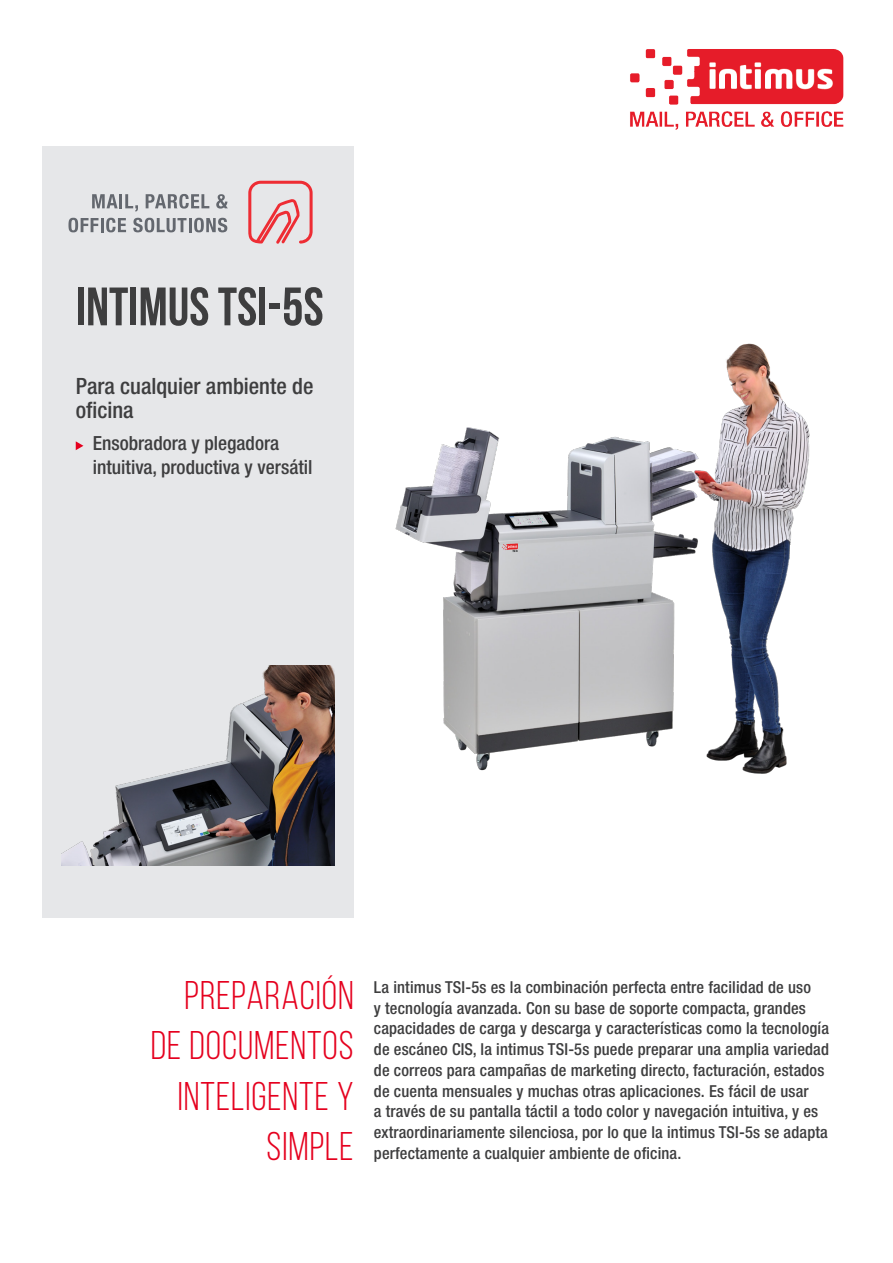
<style>
.page{position:relative;width:893px;height:1263px;background:#fff}
.page>*{position:absolute;margin:0;border:0;box-sizing:border-box;transform-origin:0 0}
.t1{font:700 54px "Bebas Neue";color:#3e3e3f}
.t2{font:40.05px "Bebas Neue";letter-spacing:.025em;color:#e5001e}
.t3{font:500 condensed 22.5px/24px "Helvetica Neue LT Std";color:#3e3e3f}
.t4{font:500 condensed 19.5px/23.4px "Helvetica Neue LT Std";color:#3e3e3f}
.Listado{font:500 condensed 16.5px/20.7px "Helvetica Neue LT Std";letter-spacing:.01em;color:#3e3e3f}
</style>
<div class="page">
<div style="left:43px;top:146px;width:311px;height:772px;background:#e6e7e9"></div>
<img style="left:395px;top:343px;width:415px;height:431px">
<img style="left:62px;top:665px;width:273px;height:200px">
<svg style="left:248px;top:181px;width:65px;height:63px"></svg>
<svg style="left:92px;top:194px;width:46px;height:18px"></svg>
<svg style="left:146px;top:194px;width:63px;height:15px"></svg>
<svg style="left:216px;top:194px;width:12px;height:15px"></svg>
<svg style="left:68px;top:218px;width:31px;height:14px"></svg>
<hr style="left:101px;top:218px;width:3px;height:14px;background:#64686f">
<svg style="left:106px;top:218px;width:20px;height:14px"></svg>
<svg style="left:133px;top:218px;width:54px;height:14px"></svg>
<hr style="left:189px;top:218px;width:3px;height:14px;background:#64686f">
<svg style="left:194px;top:218px;width:33px;height:14px"></svg>
<img style="left:630px;top:49px;width:214px;height:81px">
<svg style="left:76px;top:441px;width:7px;height:9px"></svg>
<p class="t1" style="left:76px;top:277px;width:249px">INTIMUS TSI-5s</p>
<p class="t3" style="left:76px;top:374px;width:239px">Para cualquier ambiente de oficina</p>
<p class="t4" style="left:93px;top:431px;width:221px">Ensobradora y plegadora intuitiva, productiva y versátil</p>
<p class="t2" style="left:184px;top:974px;width:171px">PREPARACIÓN</p>
<p class="t2" style="left:151px;top:1024px;width:204px">DE DOCUMENTOS</p>
<p class="t2" style="left:178px;top:1074px;width:177px">INTELIGENTE Y</p>
<p class="t2" style="left:267px;top:1125px;width:89px">SIMPLE</p>
<p class="Listado" style="left:374px;top:977px;width:457px">La intimus TSI-5s es la combinación perfecta entre facilidad de uso<br>y tecnología avanzada. Con su base de soporte compacta, grandes capacidades de carga y descarga y características como la tecnología de escáneo CIS, la intimus TSI-5s puede preparar una amplia variedad de correos para campañas de marketing directo, facturación, estados de cuenta mensuales y muchas otras aplicaciones. Es fácil de usar<br>a través de su pantalla táctil a todo color y navegación intuitiva, y es extraordinariamente silenciosa, por lo que la intimus TSI-5s se adapta perfectamente a cualquier ambiente de oficina.</p>
</div>
